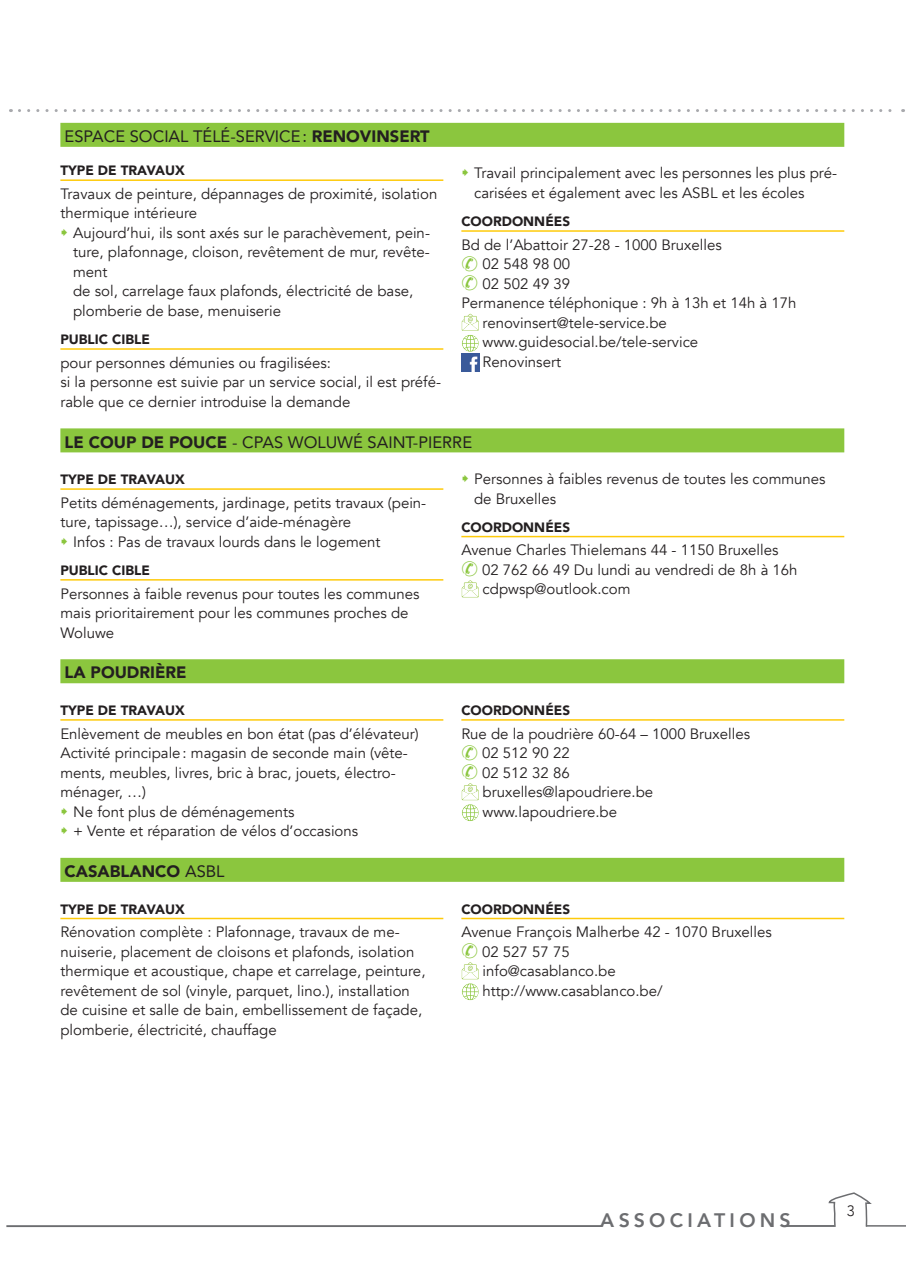
<style>
.page{position:relative;width:906px;height:1276px;background:#fff}
.page>*{position:absolute;margin:0;border:0;box-sizing:border-box;transform-origin:0 0}
.t1{font:800 19.5px "Avenir";letter-spacing:.22em;color:#6c6d70}
.t2{font:16.5px "Avenir";color:#231f20}
.t3{font:900 16.5px "Avenir";color:#231f20}
.t4{font:15px/19.5px "Avenir";color:#231f20}
.t5{font:300 15px "Avenir";color:#231f20}
.t6{font:900 13.5px "Avenir";color:#231f20}
.s1{font-weight:900}
.s2{color:#8bc63e}
.s3{font-weight:400}
</style>
<div class="page">
<svg style="left:19px;top:109px;width:884px;height:3px"></svg>
<hr style="left:784px;top:1225px;width:50px;height:2px;background:#6c6d70">
<hr style="left:866px;top:1225px;width:40px;height:1px;background:#6c6d70">
<svg style="left:828px;top:1192px;width:46px;height:35px"></svg>
<hr style="left:6px;top:1225px;width:595px;height:2px;background:#6c6d70">
<div style="left:60px;top:123px;width:784px;height:24px;background:#8bc63e"></div>
<hr style="left:60px;top:179px;width:383px;height:2px;background:#feca0a">
<hr style="left:60px;top:348px;width:383px;height:2px;background:#feca0a">
<hr style="left:461px;top:230px;width:383px;height:2px;background:#feca0a">
<svg style="left:462px;top:314px;width:17px;height:38px"></svg>
<img style="left:461px;top:353px;width:18px;height:18px">
<div style="left:60px;top:428px;width:784px;height:24px;background:#8bc63e"></div>
<hr style="left:60px;top:488px;width:383px;height:2px;background:#feca0a">
<hr style="left:60px;top:579px;width:383px;height:1px;background:#feca0a">
<hr style="left:461px;top:536px;width:383px;height:1px;background:#feca0a">
<svg style="left:462px;top:580px;width:17px;height:17px"></svg>
<div style="left:60px;top:659px;width:784px;height:24px;background:#8bc63e"></div>
<hr style="left:60px;top:719px;width:383px;height:1px;background:#feca0a">
<hr style="left:461px;top:719px;width:383px;height:1px;background:#feca0a">
<svg style="left:462px;top:783px;width:17px;height:38px"></svg>
<div style="left:60px;top:858px;width:784px;height:24px;background:#8bc63e"></div>
<hr style="left:60px;top:917px;width:383px;height:2px;background:#feca0a">
<hr style="left:461px;top:917px;width:383px;height:2px;background:#feca0a">
<svg style="left:462px;top:962px;width:17px;height:38px"></svg>
<p class="t2" style="left:65px;top:123px;width:366px">ESPACE SOCIAL TÉLÉ-SERVICE : <span class="s1">RENOVINSERT</span></p>
<p class="t6" style="left:60px;top:159px;width:126px">TYPE DE TRAVAUX</p>
<p class="t4" style="left:60px;top:184px;width:378px">Travaux de peinture, dépannages de proximité, isolation thermique intérieure</p>
<p class="t4" style="left:73px;top:223px;width:358px">Aujourd’hui, ils sont axés sur le parachèvement, pein&shy;ture, plafonnage, cloison, revêtement de mur, revête&shy;ment<br>de sol, carrelage faux plafonds, électricité de base, plomberie de base, menuiserie</p>
<p class="t6" style="left:60px;top:328px;width:91px">PUBLIC CIBLE</p>
<p class="t4" style="left:60px;top:353px;width:382px">pour personnes démunies ou fragilisées:<br>si la personne est suivie par un service social, il est préfé&shy;rable que ce dernier introduise la demande</p>
<p class="t4" style="left:474px;top:164px;width:364px">Travail principalement avec les personnes les plus pré&shy;carisées et également avec les ASBL et les écoles</p>
<p class="t6" style="left:461px;top:210px;width:110px">COORDONNÉES</p>
<p class="t4" style="left:461px;top:235px;width:262px">Bd de l’Abattoir 27-28 - 1000 Bruxelles</p>
<p class="t4" style="left:461px;top:255px;width:110px"><span class="s2">✆</span> 02 548 98 00</p>
<p class="t4" style="left:461px;top:274px;width:110px"><span class="s2">✆</span> 02 502 49 39</p>
<p class="t4" style="left:461px;top:294px;width:337px">Permanence téléphonique : 9h à 13h et 14h à 17h</p>
<p class="t4" style="left:482px;top:313px;width:186px">renovinsert@tele-service.be</p>
<p class="t4" style="left:482px;top:333px;width:217px">www.guidesocial.be/tele-service</p>
<p class="t4" style="left:482px;top:352px;width:80px">Renovinsert</p>
<p class="t2" style="left:65px;top:428px;width:409px"><span class="s1">LE COUP DE POUCE</span> - CPAS WOLUWÉ SAINT-PIERRE</p>
<p class="t6" style="left:60px;top:468px;width:126px">TYPE DE TRAVAUX</p>
<p class="t4" style="left:60px;top:493px;width:367px">Petits déménagements, jardinage, petits travaux (pein-</p>
<p class="t4" style="left:60px;top:513px;width:292px">ture, tapissage…), service d’aide-ménagère</p>
<p class="t4" style="left:73px;top:532px;width:309px">Infos : Pas de travaux lourds dans le logement</p>
<p class="t6" style="left:60px;top:558px;width:91px">PUBLIC CIBLE</p>
<p class="t4" style="left:60px;top:584px;width:360px">Personnes à faible revenus pour toutes les communes mais prioritairement pour les communes proches de<br>Woluwe</p>
<p class="t4" style="left:474px;top:469px;width:353px">Personnes à faibles revenus de toutes les communes de Bruxelles</p>
<p class="t6" style="left:461px;top:515px;width:110px">COORDONNÉES</p>
<p class="t4" style="left:461px;top:541px;width:319px">Avenue Charles Thielemans 44 - 1150 Bruxelles</p>
<p class="t4" style="left:461px;top:560px;width:338px"><span class="s2">✆</span> 02 762 66 49 Du lundi au vendredi de 8h à 16h</p>
<p class="t4" style="left:482px;top:580px;width:149px">cdpwsp@outlook.com</p>
<p class="t3" style="left:65px;top:658px;width:123px">LA POUDRIÈRE</p>
<p class="t6" style="left:60px;top:698px;width:126px">TYPE DE TRAVAUX</p>
<p class="t4" style="left:60px;top:724px;width:360px">Enlèvement de meubles en bon état (pas d’élévateur)</p>
<p class="t4" style="left:60px;top:743px;width:349px">Activité principale : magasin de seconde main (vête-</p>
<p class="t4" style="left:60px;top:763px;width:337px">ments, meubles, livres, bric à brac, jouets, électro-</p>
<p class="t4" style="left:60px;top:782px;width:87px">ménager, …)</p>
<p class="t4" style="left:73px;top:802px;width:223px">Ne font plus de déménagements</p>
<p class="t4" style="left:73px;top:821px;width:287px">+ Vente et réparation de vélos d’occasions</p>
<p class="t3" style="left:65px;top:857px;width:161px">CASABLANCO <span class="s3">ASBL</span></p>
<p class="t6" style="left:60px;top:897px;width:126px">TYPE DE TRAVAUX</p>
<p class="t4" style="left:60px;top:922px;width:366px">Rénovation complète : Plafonnage, travaux de me&shy;nuiserie, placement de cloisons et plafonds, isolation thermique et acoustique, chape et carrelage, peinture, revêtement de sol (vinyle, parquet, lino.), installation de cuisine et salle de bain, embellissement de façade, plomberie, électricité, chauffage</p>
<p class="t6" style="left:461px;top:698px;width:110px">COORDONNÉES</p>
<p class="t4" style="left:461px;top:724px;width:290px">Rue de la poudrière 60-64 – 1000 Bruxelles</p>
<p class="t4" style="left:461px;top:743px;width:110px"><span class="s2">✆</span> 02 512 90 22</p>
<p class="t4" style="left:461px;top:763px;width:110px"><span class="s2">✆</span> 02 512 32 86</p>
<p class="t4" style="left:482px;top:782px;width:172px">bruxelles@lapoudriere.be</p>
<p class="t4" style="left:482px;top:802px;width:136px">www.lapoudriere.be</p>
<p class="t6" style="left:461px;top:897px;width:110px">COORDONNÉES</p>
<p class="t4" style="left:461px;top:922px;width:312px">Avenue François Malherbe 42 - 1070 Bruxelles</p>
<p class="t4" style="left:461px;top:942px;width:110px"><span class="s2">✆</span> 02 527 57 75</p>
<p class="t4" style="left:482px;top:961px;width:135px">info@casablanco.be</p>
<p class="t4" style="left:482px;top:981px;width:181px">http://www.casablanco.be/</p>
<h1 class="t1" style="left:600px;top:1205px;width:192px">ASSOCIATIONS</h1>
<p class="t5" style="left:846px;top:1202px;width:9px">3</p>
</div>
